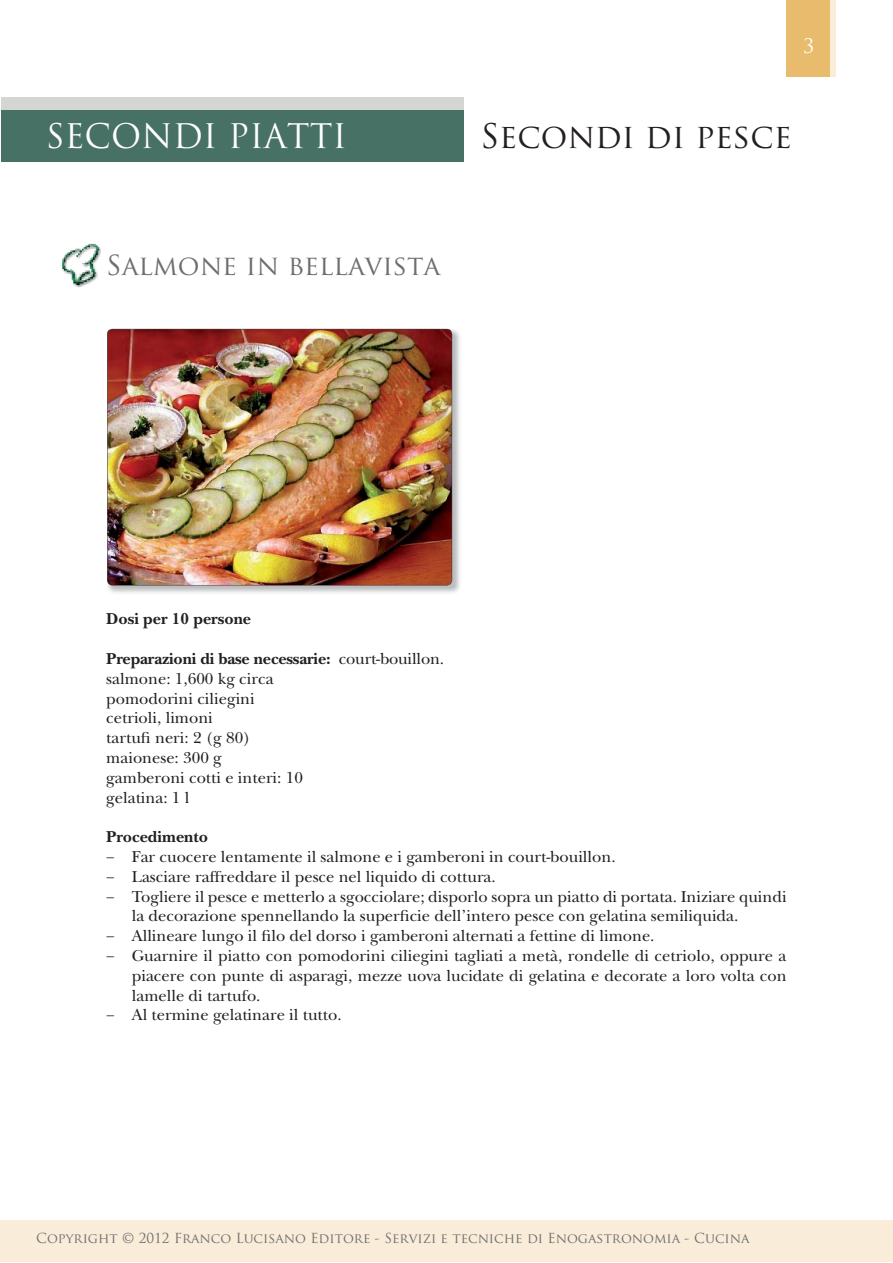
<style>
.page{position:relative;width:893px;height:1263px;background:#fff}
.page>*{position:absolute;margin:0;border:0;box-sizing:border-box;transform-origin:0 0}
.t1{font:33px "Trajan Pro";color:#231f20}
.t2{font:33px "Trajan Pro";color:#fff}
.t3{font:27px "Trajan Pro";color:#6d6e70}
.t4{font:19.5px "Trajan Pro";color:#fff}
.t5{font:16.5px/19.8px "New Baskerville";color:#231f20}
.t6{font:700 16.5px "New Baskerville";color:#231f20}
.t7{font:13.5px "Trajan Pro";color:#6d6e70}
.s1{font-weight:700}
</style>
<div class="page">
<div style="left:1px;top:1220px;width:892px;height:42px;background:#f9ecd8"></div>
<div style="left:791px;top:0;width:44px;height:77px;background:#f9ecd8"></div>
<div style="left:787px;top:0;width:43px;height:77px;background:#e9bb6d"></div>
<img style="left:62px;top:243px;width:39px;height:45px">
<div style="left:1px;top:97px;width:462px;height:51px;background:#d3d6d3"></div>
<div style="left:1px;top:111px;width:462px;height:51px;background:#487165"></div>
<img style="left:107px;top:329px;width:353px;height:264px">
<img style="left:107px;top:329px;width:345px;height:256px">
<p class="t4" style="left:803px;top:35px;width:13px">3</p>
<h1 class="t2" style="left:46px;top:117px;width:303px">SECONDI PIATTI</h1>
<h1 class="t1" style="left:480px;top:117px;width:313px">Secondi di pesce</h1>
<h2 class="t3" style="left:106px;top:250px;width:336px">Salmone in bellavista</h2>
<p class="t6" style="left:106px;top:613px;width:146px">Dosi per 10 persone</p>
<p class="t5" style="left:106px;top:651px;width:339px"><span class="s1">Preparazioni di base necessarie:</span> court-bouillon. salmone: 1,600 kg circa<br>pomodorini ciliegini<br>cetrioli, limoni<br>tartufi neri: 2 (g 80)<br>maionese: 300 g<br>gamberoni cotti e interi: 10<br>gelatina: 1 l</p>
<p class="t6" style="left:106px;top:831px;width:103px">Procedimento</p>
<p class="t5" style="left:106px;top:849px;width:511px">− Far cuocere lentamente il salmone e i gamberoni in court-bouillon.</p>
<p class="t5" style="left:106px;top:868px;width:391px">− Lasciare raffreddare il pesce nel liquido di cottura.</p>
<p class="t5" style="left:106px;top:888px;width:682px">− Togliere il pesce e metterlo a sgocciolare; disporlo sopra un piatto di portata. Iniziare quindi</p>
<p class="t5" style="left:132px;top:908px;width:608px">la decorazione spennellando la superficie dell’intero pesce con gelatina semiliquida.</p>
<p class="t5" style="left:106px;top:928px;width:550px">− Allineare lungo il filo del dorso i gamberoni alternati a fettine di limone.</p>
<p class="t5" style="left:106px;top:948px;width:682px">− Guarnire il piatto con pomodorini ciliegini tagliati a metà, rondelle di cetriolo, oppure a</p>
<p class="t5" style="left:132px;top:967px;width:656px">piacere con punte di asparagi, mezze uova lucidate di gelatina e decorate a loro volta con</p>
<p class="t5" style="left:132px;top:987px;width:130px">lamelle di tartufo.</p>
<p class="t5" style="left:106px;top:1007px;width:237px">− Al termine gelatinare il tutto.</p>
<p class="t7" style="left:36px;top:1231px;width:715px">Copyright © 2012 Franco Lucisano Editore - Servizi e tecniche di Enogastronomia - Cucina</p>
</div>
